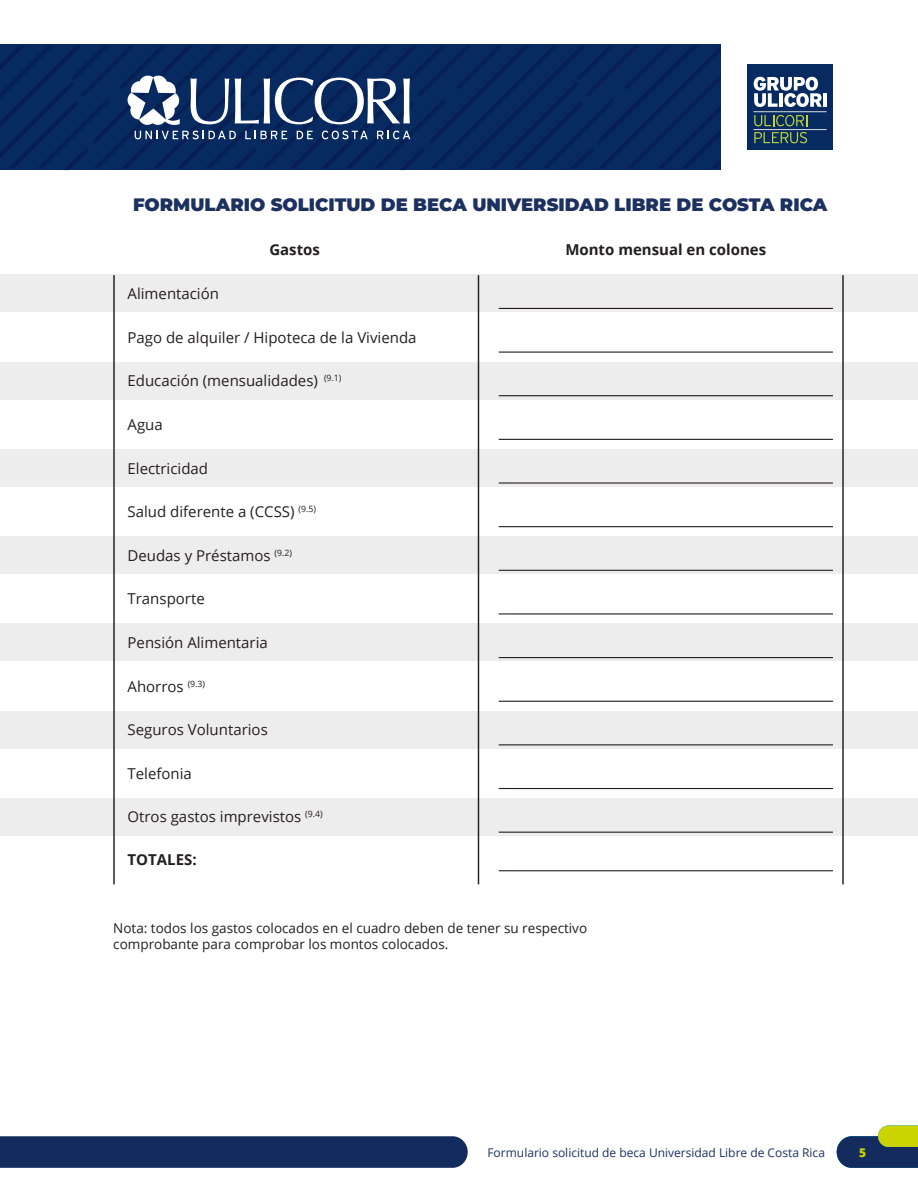
<style>
.page{position:relative;width:918px;height:1188px;background:#fff}
.page>*{position:absolute;margin:0;border:0;box-sizing:border-box;transform-origin:0 0}
.t1{font:900 18px "Montserrat";color:#1d3160}
.t2{font:15px "Open Sans";color:#231f20}
.t3{font:700 15px "Open Sans";color:#231f20}
.t4{font:13.5px/16.2px "Open Sans";color:#221e1f}
.t5{font:12px "Open Sans";color:#1d3160}
.t6{font:800 12px "Open Sans";color:#ccd400}
</style>
<div class="page">
<div style="left:0;top:1136px;width:468px;height:32px;background:#142b5e"></div>
<svg style="left:837px;top:1126px;width:81px;height:42px;background:#627362"></svg>
<div style="left:0;top:275px;width:918px;height:37px;background:#ededed"></div>
<div style="left:0;top:362px;width:918px;height:37px;background:#ededed"></div>
<div style="left:0;top:449px;width:918px;height:37px;background:#ededed"></div>
<div style="left:0;top:537px;width:918px;height:37px;background:#ededed"></div>
<div style="left:0;top:711px;width:918px;height:37px;background:#ededed"></div>
<div style="left:0;top:624px;width:918px;height:37px;background:#ededed"></div>
<div style="left:0;top:798px;width:918px;height:38px;background:#ededed"></div>
<hr style="left:113px;top:275px;width:2px;height:609px;background:#231f20">
<hr style="left:478px;top:275px;width:1px;height:609px;background:#231f20">
<hr style="left:842px;top:275px;width:2px;height:609px;background:#231f20">
<hr style="left:499px;top:352px;width:334px;height:1px;background:#231f20">
<hr style="left:499px;top:395px;width:334px;height:1px;background:#231f20">
<hr style="left:499px;top:439px;width:334px;height:1px;background:#231f20">
<hr style="left:499px;top:482px;width:334px;height:2px;background:#231f20">
<hr style="left:499px;top:526px;width:334px;height:1px;background:#231f20">
<hr style="left:499px;top:701px;width:334px;height:1px;background:#231f20">
<hr style="left:499px;top:570px;width:334px;height:1px;background:#231f20">
<hr style="left:499px;top:744px;width:334px;height:1px;background:#231f20">
<hr style="left:499px;top:788px;width:334px;height:1px;background:#231f20">
<hr style="left:499px;top:613px;width:334px;height:2px;background:#231f20">
<hr style="left:499px;top:657px;width:334px;height:1px;background:#231f20">
<hr style="left:499px;top:832px;width:334px;height:1px;background:#231f20">
<div style="left:748px;top:65px;width:85px;height:85px;background:#072b60"></div>
<svg style="left:754px;top:77px;width:68px;height:30px"></svg>
<hr style="left:753px;top:111px;width:74px;height:1px;background:#dddee0">
<hr style="left:753px;top:129px;width:74px;height:1px;background:#dddee0">
<svg style="left:0;top:45px;width:721px;height:125px;background:#143466"></svg>
<hr style="left:779px;top:93px;width:4px;height:14px;background:#fff">
<svg style="left:754px;top:132px;width:53px;height:11px"></svg>
<svg style="left:754px;top:115px;width:53px;height:11px"></svg>
<hr style="left:823px;top:93px;width:4px;height:14px;background:#fff">
<hr style="left:499px;top:870px;width:334px;height:1px;background:#231f20">
<hr style="left:499px;top:308px;width:334px;height:1px;background:#231f20">
<p class="t1" style="left:133px;top:191px;width:696px">FORMULARIO SOLICITUD DE BECA UNIVERSIDAD LIBRE DE COSTA RICA</p>
<p class="t3" style="left:269px;top:239px;width:52px">Gastos</p>
<p class="t2" style="left:128px;top:283px;width:93px">Alimentación</p>
<p class="t2" style="left:128px;top:327px;width:290px">Pago de alquiler / Hipoteca de la Vivienda</p>
<p class="t2" style="left:128px;top:371px;width:216px">Educación (mensualidades) <sup>(9.1)</sup></p>
<p class="t2" style="left:128px;top:414px;width:37px">Agua</p>
<p class="t2" style="left:128px;top:458px;width:82px">Electricidad</p>
<p class="t2" style="left:128px;top:502px;width:190px">Salud diferente a (CCSS) <sup>(9.5)</sup></p>
<p class="t2" style="left:128px;top:545px;width:166px">Deudas y Préstamos <sup>(9.2)</sup></p>
<p class="t2" style="left:128px;top:589px;width:79px">Transporte</p>
<p class="t2" style="left:128px;top:632px;width:142px">Pensión Alimentaria</p>
<p class="t2" style="left:128px;top:676px;width:79px">Ahorros <sup>(9.3)</sup></p>
<p class="t2" style="left:128px;top:720px;width:142px">Seguros Voluntarios</p>
<p class="t2" style="left:128px;top:763px;width:66px">Telefonia</p>
<p class="t2" style="left:128px;top:806px;width:197px">Otros gastos imprevistos <sup>(9.4)</sup></p>
<p class="t3" style="left:128px;top:849px;width:71px">TOTALES:</p>
<p class="t3" style="left:565px;top:239px;width:202px">Monto mensual en colones</p>
<p class="t4" style="left:113px;top:920px;width:475px">Nota: todos los gastos colocados en el cuadro deben de tener su respectivo comprobante para comprobar los montos colocados.</p>
<p class="t5" style="left:487px;top:1144px;width:339px">Formulario solicitud de beca Universidad Libre de Costa Rica</p>
<p class="t6" style="left:859px;top:1143px;width:9px">5</p>
</div>
